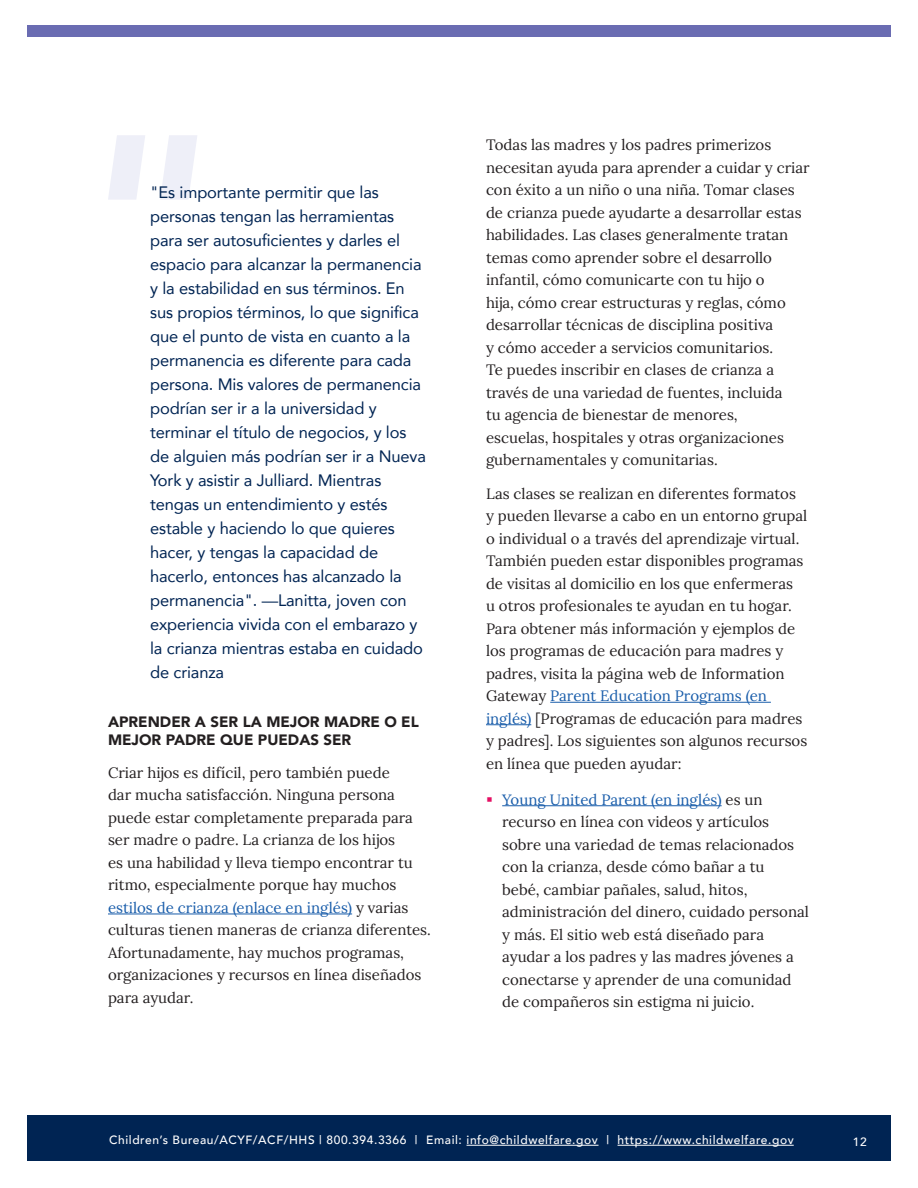
<style>
.page{position:relative;width:918px;height:1188px;background:#fff}
.page>*{position:absolute;margin:0;border:0;box-sizing:border-box;transform-origin:0 0}
.t1{font:16.5px/24px "Avenir";letter-spacing:-.01em;color:#002453}
.t2{font:15px/22.5px "Lora";color:#231f20}
.t3{font:900 15px/18px "Avenir";color:#231f20}
.t4{font:500 12px "Avenir";letter-spacing:.05em;color:#fff}
.s1{color:#195daa}
.s2{color:#e50f63}
</style>
<div class="page">
<div style="left:27px;top:26px;width:864px;height:12px;background:#6a6cb2"></div>
<svg style="left:108px;top:135px;width:89px;height:65px"></svg>
<hr style="left:108px;top:914px;width:244px;height:1px;background:#195daa">
<hr style="left:550px;top:702px;width:221px;height:1px;background:#195daa">
<hr style="left:486px;top:724px;width:45px;height:1px;background:#195daa">
<hr style="left:502px;top:805px;width:220px;height:1px;background:#195daa">
<div style="left:27px;top:1116px;width:864px;height:45px;background:#002453"></div>
<hr style="left:467px;top:1145px;width:132px;height:1px;background:#fff">
<hr style="left:618px;top:1145px;width:176px;height:1px;background:#fff">
<p class="t1" style="left:150px;top:180px;width:277px">"Es importante permitir que las personas tengan las herramientas para ser autosuficientes y darles el espacio para alcanzar la permanencia y la estabilidad en sus términos. En sus propios términos, lo que significa que el punto de vista en cuanto a la permanencia es diferente para cada persona. Mis valores de permanencia podrían ser ir a la universidad y terminar el título de negocios, y los de alguien más podrían ser ir a Nueva York y asistir a Julliard. Mientras tengas un entendimiento y estés estable y haciendo lo que quieres hacer, y tengas la capacidad de hacerlo, entonces has alcanzado la permanencia". —Lanitta, joven con experiencia vivida con el embarazo y la crianza mientras estaba en cuidado de crianza</p>
<h3 class="t3" style="left:108px;top:712px;width:312px">APRENDER A SER LA MEJOR MADRE O EL<br>MEJOR PADRE QUE PUEDAS SER</h3>
<p class="t2" style="left:108px;top:760px;width:324px">Criar hijos es difícil, pero también puede<br>dar mucha satisfacción. Ninguna persona puede estar completamente preparada para ser madre o padre. La crianza de los hijos<br>es una habilidad y lleva tiempo encontrar tu ritmo, especialmente porque hay muchos <span class="s1">estilos de crianza (enlace en inglés)</span> y varias culturas tienen maneras de crianza diferentes.<br>Afortunadamente, hay muchos programas, organizaciones y recursos en línea diseñados para ayudar.</p>
<p class="t2" style="left:486px;top:133px;width:325px">Todas las madres y los padres primerizos necesitan ayuda para aprender a cuidar y criar con éxito a un niño o una niña. Tomar clases de crianza puede ayudarte a desarrollar estas habilidades. Las clases generalmente tratan temas como aprender sobre el desarrollo infantil, cómo comunicarte con tu hijo o<br>hija, cómo crear estructuras y reglas, cómo desarrollar técnicas de disciplina positiva<br>y cómo acceder a servicios comunitarios.<br>Te puedes inscribir en clases de crianza a través de una variedad de fuentes, incluida<br>tu agencia de bienestar de menores,<br>escuelas, hospitales y otras organizaciones gubernamentales y comunitarias.</p>
<p class="t2" style="left:486px;top:481px;width:323px">Las clases se realizan en diferentes formatos y pueden llevarse a cabo en un entorno grupal o individual o a través del aprendizaje virtual.<br>También pueden estar disponibles programas de visitas al domicilio en los que enfermeras<br>u otros profesionales te ayudan en tu hogar.<br>Para obtener más información y ejemplos de los programas de educación para madres y padres, visita la página web de Information Gateway <span class="s1">Parent Education Programs (en inglés)</span> [Programas de educación para madres y padres]. Los siguientes son algunos recursos en línea que pueden ayudar:</p>
<p class="t2" style="left:502px;top:787px;width:308px;text-indent:-16px"><span class="s2">•</span> <span class="s1">Young United Parent (en inglés)</span> es un recurso en línea con videos y artículos sobre una variedad de temas relacionados con la crianza, desde cómo bañar a tu<br>bebé, cambiar pañales, salud, hitos, administración del dinero, cuidado personal y más. El sitio web está diseñado para ayudar a los padres y las madres jóvenes a conectarse y aprender de una comunidad de compañeros sin estigma ni juicio.</p>
<p class="t4" style="left:109px;top:1130px;width:686px">Children’s Bureau/ACYF/ACF/HHS | 800.394.3366 | Email: info@childwelfare.gov | https://www.childwelfare.gov</p>
<p class="t4" style="left:853px;top:1131px;width:15px">12</p>
</div>
